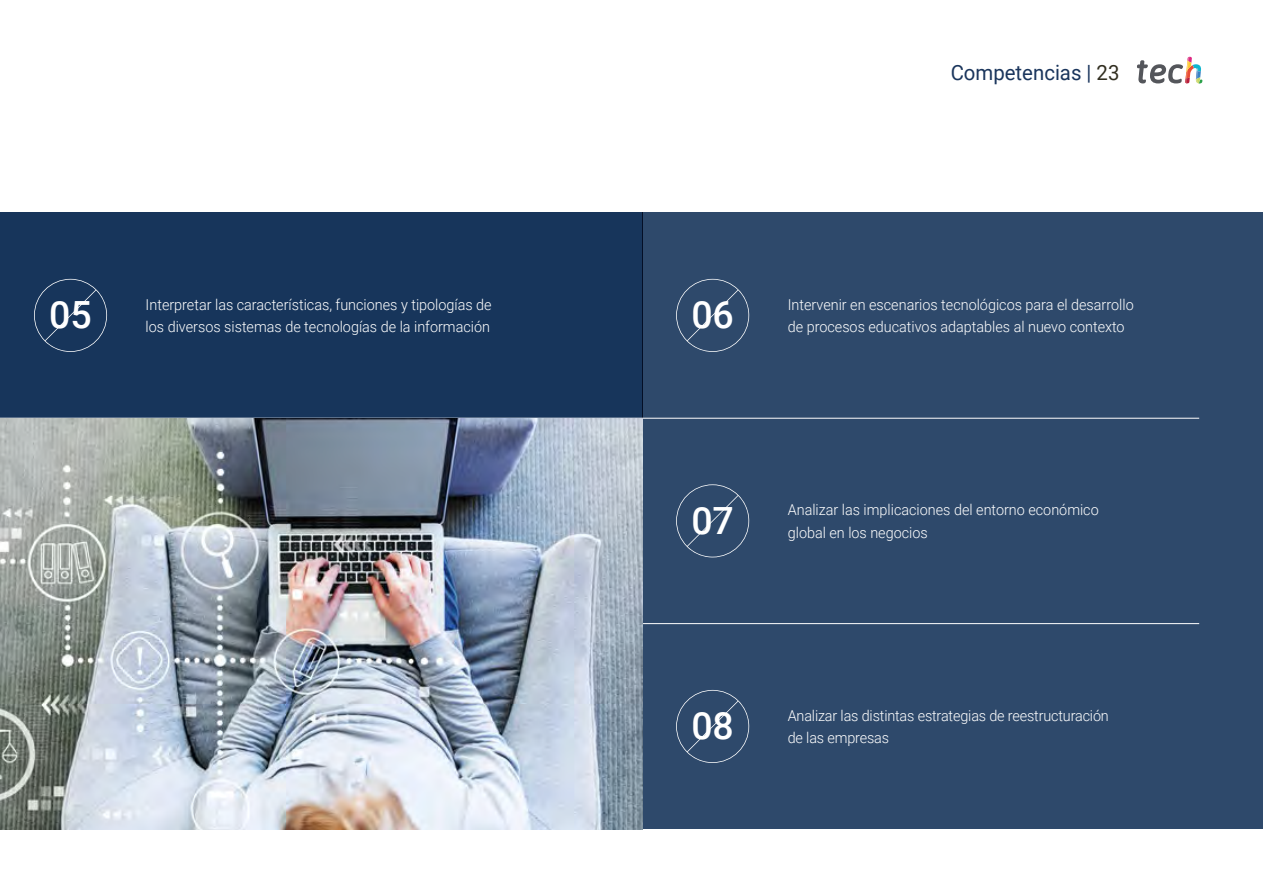
<style>
.page{position:relative;width:1263px;height:893px;background:#fff}
.page>*{position:absolute;margin:0;border:0;box-sizing:border-box;transform-origin:0 0}
.t1{font:500 37.5px "Roboto";color:#fff}
.t2{font:21px "Roboto";color:#1a355c}
.t3{font:300 15px/22.5px "Roboto";color:#fff;scale:.96 1}
.s1{color:#312e20}
</style>
<div class="page">
<div style="left:0;top:213px;width:642px;height:616px;background:#17355b"></div>
<div style="left:642px;top:213px;width:621px;height:616px;background:#2e496b"></div>
<svg style="left:34px;top:279px;width:73px;height:73px"></svg>
<svg style="left:676px;top:484px;width:73px;height:73px"></svg>
<svg style="left:676px;top:279px;width:73px;height:73px"></svg>
<svg style="left:676px;top:690px;width:73px;height:73px"></svg>
<hr style="left:0;top:418px;width:1199px;height:1px;background:#fff">
<hr style="left:0;top:623px;width:1199px;height:1px;background:#fff">
<img style="left:0;top:418px;width:642px;height:411px">
<svg style="left:1137px;top:57px;width:65px;height:27px"></svg>
<h1 class="t1" style="left:49px;top:288px;width:44px">05</h1>
<p class="t3" style="left:146px;top:293px;width:362px">Interpretar las características, funciones y tipologías de los diversos sistemas de tecnologías de la información</p>
<h2 class="t2" style="left:951px;top:57px;width:170px">Competencias | <span class="s1">23</span></h2>
<h1 class="t1" style="left:691px;top:288px;width:44px">06</h1>
<p class="t3" style="left:788px;top:293px;width:362px">Intervenir en escenarios tecnológicos para el desarrollo de procesos educativos adaptables al nuevo contexto</p>
<h1 class="t1" style="left:691px;top:494px;width:44px">07</h1>
<p class="t3" style="left:788px;top:498px;width:325px">Analizar las implicaciones del entorno económico global en los negocios</p>
<h1 class="t1" style="left:691px;top:699px;width:44px">08</h1>
<p class="t3" style="left:788px;top:704px;width:336px">Analizar las distintas estrategias de reestructuración de las empresas</p>
</div>
